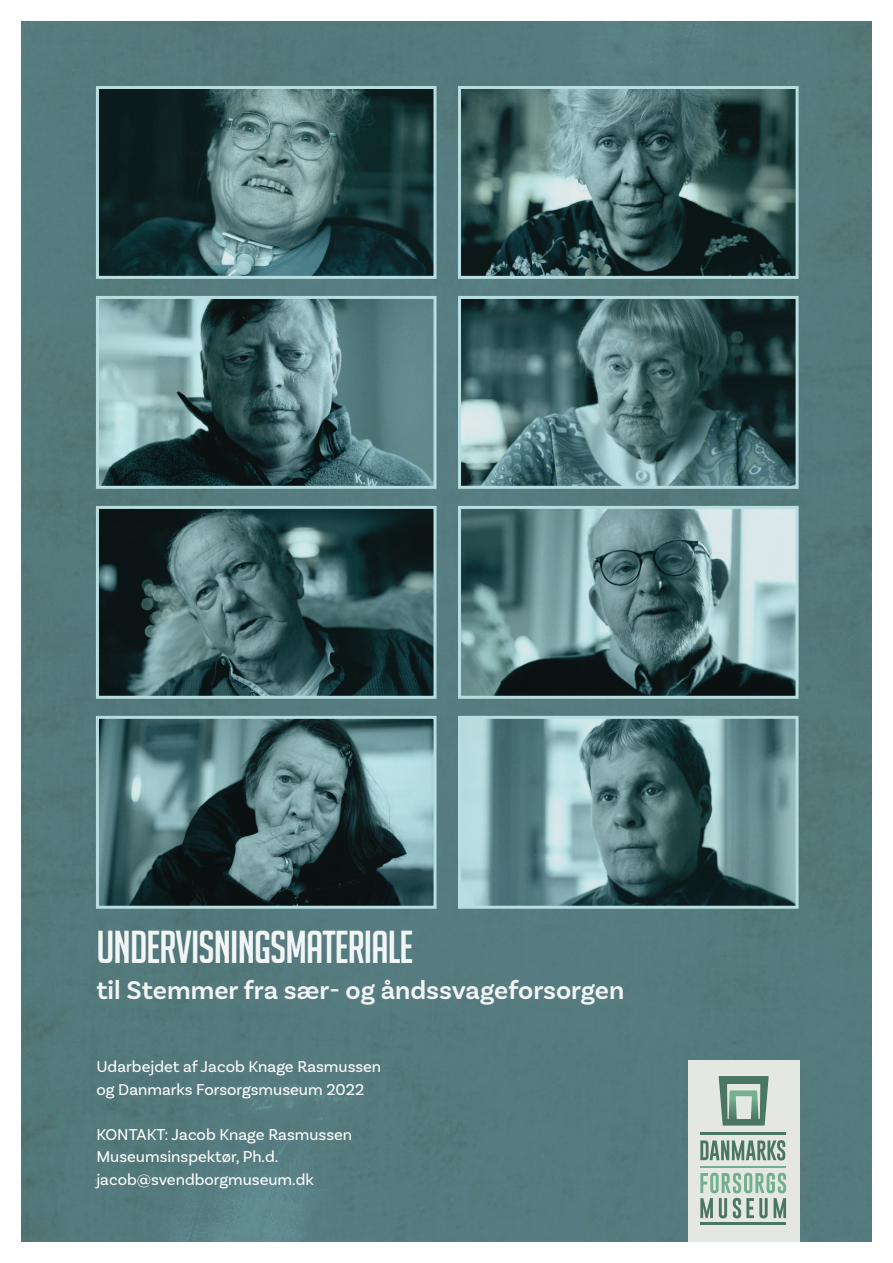
<style>
.page{position:relative;width:893px;height:1263px;background:#fff}
.page>*{position:absolute;margin:0;border:0;box-sizing:border-box;transform-origin:0 0}
.t1{font:45px "Big Noodle Titling";letter-spacing:-.02em;color:#fff}
.t2{font:600 27px "Basic Sans";color:#fff}
.t3{font:16.5px/22.5px "Basic Sans";color:#fff}
</style>
<div class="page">
<div style="left:21px;top:21px;width:851px;height:1221px;background:#557b7d"></div>
<img style="left:100px;top:90px;width:332px;height:185px">
<div style="left:96px;top:86px;width:340px;height:193px;border:3px solid #e5e8e2"></div>
<img style="left:100px;top:300px;width:332px;height:185px">
<div style="left:96px;top:296px;width:340px;height:193px;border:3px solid #e5e8e2"></div>
<img style="left:462px;top:90px;width:333px;height:185px">
<div style="left:458px;top:86px;width:341px;height:193px;border:3px solid #e5e8e2"></div>
<img style="left:462px;top:300px;width:333px;height:185px">
<div style="left:458px;top:296px;width:341px;height:193px;border:3px solid #e5e8e2"></div>
<img style="left:100px;top:720px;width:332px;height:185px">
<div style="left:96px;top:716px;width:340px;height:193px;border:3px solid #e5e8e2"></div>
<img style="left:462px;top:720px;width:333px;height:185px">
<div style="left:458px;top:716px;width:341px;height:193px;border:3px solid #e5e8e2"></div>
<img style="left:100px;top:510px;width:332px;height:185px">
<div style="left:96px;top:506px;width:340px;height:193px;border:3px solid #e5e8e2"></div>
<img style="left:462px;top:510px;width:333px;height:185px">
<div style="left:458px;top:506px;width:341px;height:193px;border:3px solid #e5e8e2"></div>
<div style="left:688px;top:1061px;width:111px;height:181px;background:#e5e8e2"></div>
<svg style="left:719px;top:1076px;width:50px;height:49px"></svg>
<svg style="left:700px;top:1140px;width:85px;height:20px"></svg>
<svg style="left:700px;top:1173px;width:86px;height:45px"></svg>
<hr style="left:700px;top:1166px;width:86px;height:2px;background:#72ae90">
<hr style="left:700px;top:1222px;width:86px;height:3px;background:#4a7762">
<hr style="left:700px;top:1132px;width:86px;height:2px;background:#4a7762">
<h1 class="t1" style="left:96px;top:922px;width:318px">UNDERVISNINGSMATERIALE</h1>
<h2 class="t2" style="left:96px;top:973px;width:529px">til Stemmer fra sær- og åndssvageforsorgen</h2>
<p class="t3" style="left:96px;top:1055px;width:286px">Udarbejdet af Jacob Knage Rasmussen og Danmarks Forsorgsmuseum 2022</p>
<p class="t3" style="left:96px;top:1123px;width:257px">KONTAKT: Jacob Knage Rasmussen<br>Museumsinspektør, Ph.d. jacob@svendborgmuseum.dk</p>
</div>
